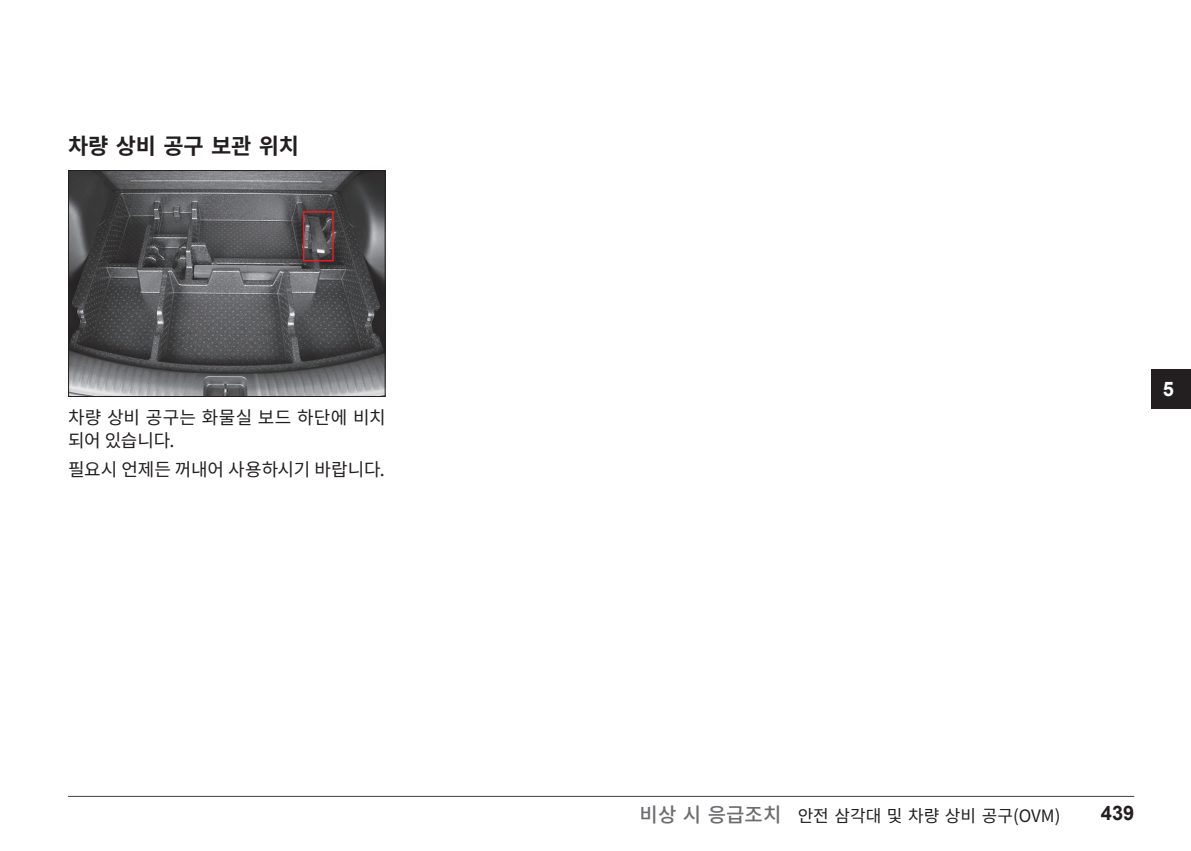
<style>
.page{position:relative;width:1191px;height:851px;background:#fff}
.page>*{position:absolute;margin:0;border:0;box-sizing:border-box;transform-origin:0 0}
.Heading3{font:700 22px "Noto Sans CJ Kkr";color:#231f20}
.PageNumber-Right{font:700 20px "Arial";color:#231f20}
.t1{font:700 20px "Arial";color:#fff}
.Description{font:18px/23.4px "Noto Sans CJ Kkr";letter-spacing:.015em;color:#231f20}
.Description-2{font:18px "Noto Sans CJ Kkr";letter-spacing:-.005em;color:#231f20}
.Footer-Right{font:17px "Noto Sans CJ Kkr";color:#231f20}
.s1{font-weight:500;font-size:20px;color:#6c6d70}
</style>
<div class="page">
<hr style="left:68px;top:795px;width:1066px;height:1px;background:#3e3e3f">
<div style="left:1151px;top:369px;width:40px;height:39px;background:#231f20"></div>
<img style="left:70px;top:172px;width:314px;height:223px">
<div style="left:303px;top:211px;width:31px;height:50px;border:1px solid #ee1d23"></div>
<div style="left:68px;top:170px;width:318px;height:227px;border:1px solid #231f20"></div>
<p class="Heading3" style="left:68px;top:133px;width:233px">차량 상비 공구 보관 위치</p>
<p class="Description" style="left:68px;top:406px;width:319px">차량 상비 공구는 화물실 보드 하단에 비치 되어 있습니다.</p>
<p class="Description-2" style="left:68px;top:459px;width:318px">필요시 언제든 꺼내어 사용하시기 바랍니다.</p>
<p class="t1" style="left:1162px;top:375px;width:13px">5</p>
<p class="Footer-Right" style="left:639px;top:805px;width:422px"><span class="s1">비상 시 응급조치</span> 안전 삼각대 및 차량 상비 공구(OVM)</p>
<p class="PageNumber-Right" style="left:1100px;top:798px;width:35px">439</p>
</div>
